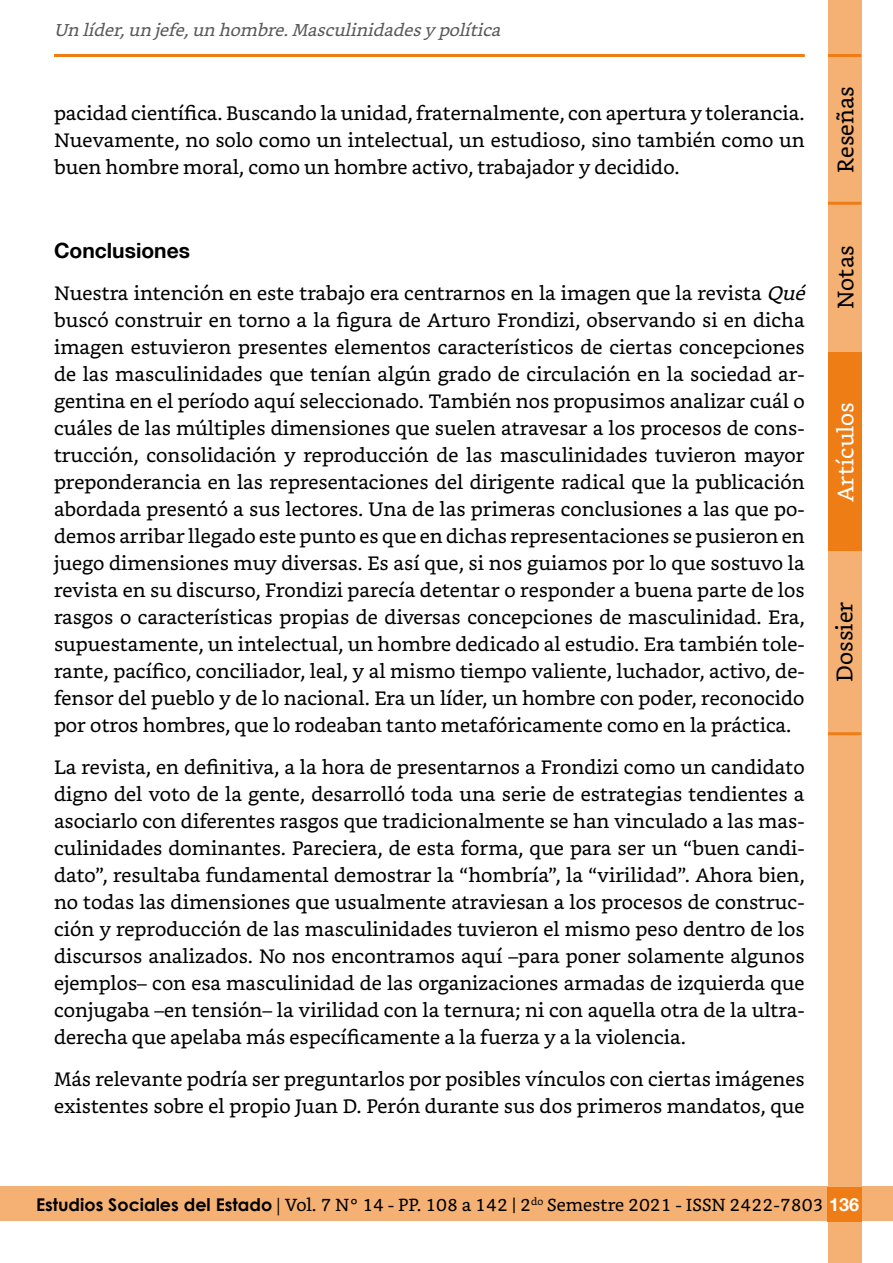
<style>
.page{position:relative;width:893px;height:1263px;background:#fff}
.page>*{position:absolute;margin:0;border:0;box-sizing:border-box;transform-origin:0 0}
.t1{font:22.5px "Bookerly";color:#000}
.t2{font:22.5px "Bookerly";color:#fff}
.Subtitulos{font:700 21px "Helvetica Neue";color:#000}
.Cuerpo{font:19.5px/27px "Bookerly";color:#000;text-align:justify}
.t3{font:17.55px "Bookerly";color:#000}
.t4{font:italic 17.25px "Bookerly";color:#58595b}
.s1{font-style:italic}
.s2{font-family:"Century Gothic";font-weight:700}
.s3{font-family:"Minion Pro"}
.s4{font-family:"Helvetica Neue";font-weight:700;font-size:18px;color:#fff}
</style>
<div class="page">
<div style="left:0;top:1187px;width:893px;height:34px;background:#f5b173"></div>
<div style="left:828px;top:0;width:33px;height:1263px;background:#f5b173"></div>
<div style="left:828px;top:352px;width:33px;height:199px;background:#ef7d16"></div>
<hr style="left:828px;top:732px;width:33px;height:3px;background:#ef7d16">
<div style="left:827px;top:1187px;width:35px;height:35px;background:#ef7d16"></div>
<hr style="left:828px;top:202px;width:33px;height:3px;background:#ef7d16">
<hr style="left:828px;top:54px;width:33px;height:3px;background:#ef7d16">
<hr style="left:54px;top:54px;width:751px;height:3px;background:#ef7d16">
<p class="t4" style="left:54px;top:20px;width:454px">Unlíder,unj efe,unhombre.Masculinidadesypolítica</p>
<p class="Cuerpo" style="left:54px;top:100px;width:752px">pacidad científica. Buscando la unidad, fraternalmente, con apertura y tolerancia.<br>Nuevamente, no solo como un intelectual, un estudioso, sino también como un buen hombre moral, como un hombre activo, trabajador y decidido.</p>
<h3 class="Subtitulos" style="left:54px;top:237px;width:138px">Conclusiones</h3>
<p class="Cuerpo" style="left:54px;top:280px;width:759px;text-align:left">Nuestra intención en este trabajo era centrarnos en la imagen que la revista <span class="s1">Qué </span>buscó construir en torno a la figura de Arturo Frondizi, observando si en dicha imagen estuvieron presentes elementos característicos de ciertas concepciones de las masculinidades que tenían algún grado de circulación en la sociedad ar&shy;gentina en el período aquí seleccionado. También nos propusimos analizar cuál o cuáles de las múltiples dimensiones que suelen atravesar a los procesos de cons&shy;trucción, consolidación y reproducción de las masculinidades tuvieron mayor preponderancia en las representaciones del dirigente radical que la publicación abordada presentó a sus lectores. Una de las primeras conclusiones a las que po&shy;demos arribar llegado este punto es que en dichas representaciones se pusieron en juego dimensiones muy diversas. Es así que, si nos guiamos por lo que sostuvo la revista en su discurso, Frondizi parecía detentar o responder a buena parte de los rasgos o características propias de diversas concepciones de masculinidad. Era, supuestamente, un intelectual, un hombre dedicado al estudio. Era también tole&shy;rante, pacífico, conciliador, leal, y al mismo tiempo valiente, luchador, activo, de&shy;fensor del pueblo y de lo nacional. Era un líder, un hombre con poder, reconocido por otros hombres, que lo rodeaban tanto metafóricamente como en la práctica.</p>
<p class="Cuerpo" style="left:54px;top:754px;width:752px">La revista, en definitiva, a la hora de presentarnos a Frondizi como un candidato digno del voto de la gente, desarrolló toda una serie de estrategias tendientes a asociarlo con diferentes rasgos que tradicionalmente se han vinculado a las mas&shy;culinidades dominantes. Pareciera, de esta forma, que para ser un “buen candi&shy;dato”, resultaba fundamental demostrar la “hombría”, la “virilidad”. Ahora bien, no todas las dimensiones que usualmente atraviesan a los procesos de construc&shy;ción y reproducción de las masculinidades tuvieron el mismo peso dentro de los discursos analizados. No nos encontramos aquí –para poner solamente algunos ejemplos– con esa masculinidad de las organizaciones armadas de izquierda que conjugaba –en tensión– la virilidad con la ternura; ni con aquella otra de la ultra&shy;derecha que apelaba más específicamente a la fuerza y a la violencia.</p>
<p class="Cuerpo" style="left:54px;top:1066px;width:752px">Más relevante podría ser preguntarlos por posibles vínculos con ciertas imágenes existentes sobre el propio Juan D. Perón durante sus dos primeros mandatos, que</p>
<p class="t1" style="left:833px;top:173px;width:88px;rotate:-90deg">Reseñas</p>
<p class="t1" style="left:833px;top:309px;width:65px;rotate:-90deg">Notas</p>
<p class="t2" style="left:833px;top:502px;width:102px;rotate:-90deg">Artículos</p>
<p class="t1" style="left:832px;top:682px;width:82px;rotate:-90deg">Dossier</p>
<p class="t3" style="left:36px;top:1194px;width:825px"><span class="s2">Estudios Sociales del Estado</span> <span class="s3">|</span> Vol. 7 N° 14 - PP. 108 a 142 | 2<sup>do</sup> Semestre 2021 - ISSN 2422-7803 <span class="s4">136</span></p>
</div>
